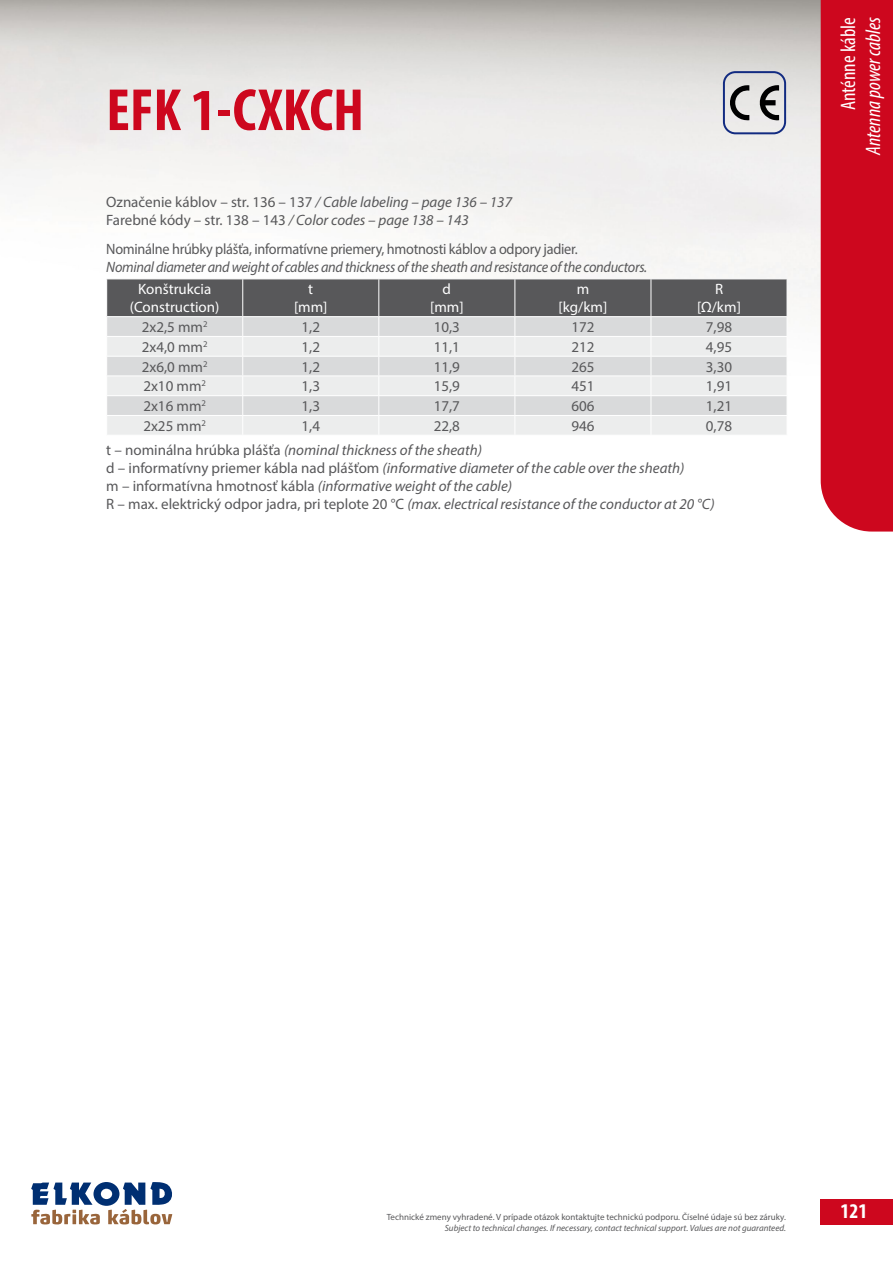
<style>
.page{position:relative;width:893px;height:1263px;background:#fff}
.page>*{position:absolute;margin:0;border:0;box-sizing:border-box;transform-origin:0 0}
.t1{font:700 condensed 60px "Myriad Pro";color:#cd071e}
.t2{font:italic condensed 21px "Myriad Pro";color:#fff}
.t3{font:condensed 21px "Myriad Pro";color:#fff}
.t4{font:700 condensed 21px "Myriad Pro";color:#fff}
.t5{font:italic 15px/18px "Myriad Pro";color:#58585a}
.t6{font:15px/18px "Myriad Pro";color:#58585a}
.t7{font:italic 15px "Myriad Pro";letter-spacing:-.02em;color:#58585a;scale:.95 1}
.t8{font:15px "Myriad Pro";letter-spacing:-.02em;color:#58585a;scale:.95 1}
.t9{font:15px/18px "Myriad Pro";color:#fff;text-align:center}
.t10{font:9px "Myriad Pro";color:#58585a}
.t11{font:italic 9px "Myriad Pro";color:#58585a}
.s1{font-style:italic}
.s2{font-style:normal}
</style>
<div class="page">
<div style="left:821px;top:0;width:72px;height:531px;background:#cd071e"></div>
<div style="left:821px;top:1199px;width:72px;height:25px;background:#cd071e"></div>
<svg style="left:31px;top:1182px;width:142px;height:42px"></svg>
<svg style="left:723px;top:71px;width:63px;height:63px;background:#adafb7"></svg>
<svg style="left:106px;top:279px;width:682px;height:156px;background:#c3c4c5"></svg>
<h1 class="t1" style="left:106px;top:73px;width:259px">EFK 1-CXKCH</h1>
<p class="t6" style="left:106px;top:193px;width:407px">Označenie káblov – str. 136 – 137 <span class="s1">/ Cable labeling – page 136 – 137<br></span>Farebné kódy – str. 138 – 143 <span class="s1">/ Color codes – page 138 – 143</span></p>
<p class="t8" style="left:106px;top:239px;width:498px">Nominálne hrúbky plášťa, informatívne priemery, hmotnosti káblov a odpory jadier.</p>
<p class="t7" style="left:106px;top:257px;width:571px">Nominal diameter and weight of cables and thickness of the sheath and resistance of the conductors.</p>
<p class="t9" style="left:130px;top:280px;width:91px">Konštrukcia (Construction)</p>
<p class="t9" style="left:294px;top:280px;width:35px">t [mm]</p>
<p class="t9" style="left:430px;top:280px;width:35px">d [mm]</p>
<p class="t9" style="left:558px;top:280px;width:50px">m [kg/km]</p>
<p class="t9" style="left:697px;top:280px;width:46px">R [Ω/km]</p>
<p class="t6" style="left:142px;top:318px;width:67px">2x2,5 mm<sup>2</sup></p>
<p class="t6" style="left:302px;top:318px;width:20px">1,2</p>
<p class="t6" style="left:434px;top:318px;width:28px">10,3</p>
<p class="t6" style="left:571px;top:318px;width:25px">172</p>
<p class="t6" style="left:706px;top:318px;width:28px">7,98</p>
<p class="t6" style="left:142px;top:338px;width:67px">2x4,0 mm<sup>2</sup></p>
<p class="t6" style="left:302px;top:338px;width:20px">1,2</p>
<p class="t6" style="left:434px;top:338px;width:28px">11,1</p>
<p class="t6" style="left:571px;top:338px;width:25px">212</p>
<p class="t6" style="left:706px;top:338px;width:28px">4,95</p>
<p class="t6" style="left:142px;top:357px;width:67px">2x6,0 mm<sup>2</sup></p>
<p class="t6" style="left:302px;top:357px;width:20px">1,2</p>
<p class="t6" style="left:434px;top:357px;width:28px">11,9</p>
<p class="t6" style="left:571px;top:357px;width:25px">265</p>
<p class="t6" style="left:706px;top:357px;width:28px">3,30</p>
<p class="t6" style="left:143px;top:377px;width:64px">2x10 mm<sup>2</sup></p>
<p class="t6" style="left:302px;top:377px;width:20px">1,3</p>
<p class="t6" style="left:434px;top:377px;width:28px">15,9</p>
<p class="t6" style="left:571px;top:377px;width:25px">451</p>
<p class="t6" style="left:706px;top:377px;width:28px">1,91</p>
<p class="t6" style="left:143px;top:397px;width:64px">2x16 mm<sup>2</sup></p>
<p class="t6" style="left:302px;top:397px;width:20px">1,3</p>
<p class="t6" style="left:434px;top:397px;width:28px">17,7</p>
<p class="t6" style="left:571px;top:397px;width:25px">606</p>
<p class="t6" style="left:706px;top:397px;width:28px">1,21</p>
<p class="t6" style="left:143px;top:417px;width:64px">2x25 mm<sup>2</sup></p>
<p class="t6" style="left:302px;top:417px;width:20px">1,4</p>
<p class="t6" style="left:434px;top:417px;width:28px">22,8</p>
<p class="t6" style="left:571px;top:417px;width:25px">946</p>
<p class="t6" style="left:706px;top:417px;width:28px">0,78</p>
<p class="t5" style="left:106px;top:441px;width:610px"><span class="s2">t – nominálna hrúbka plášťa</span> (nominal thickness of the sheath)<br><span class="s2">d – informatívny priemer kábla nad plášťom</span> (informative diameter of the cable over the sheath)<br><span class="s2">m – informatívna hmotnosť kábla</span> (informative weight of the cable)<br><span class="s2">R – max. elektrický odpor jadra, pri teplote 20 °C</span> (max. electrical resistance of the conductor at 20 °C)</p>
<h2 class="t3" style="left:835px;top:110px;width:95px;rotate:-90deg">Anténne káble</h2>
<h2 class="t2" style="left:861px;top:155px;width:140px;rotate:-90deg">Antenna power cables</h2>
<p class="t10" style="left:387px;top:1212px;width:401px">Technické zmeny vyhradené. V prípade otázok kontaktujte technickú podporu. Číselné údaje sú bez záruky.</p>
<p class="t11" style="left:445px;top:1223px;width:343px">Subject to technical changes. If necessary, contact technical support. Values are not guaranteed.</p>
<h2 class="t4" style="left:841px;top:1198px;width:28px">121</h2>
</div>
